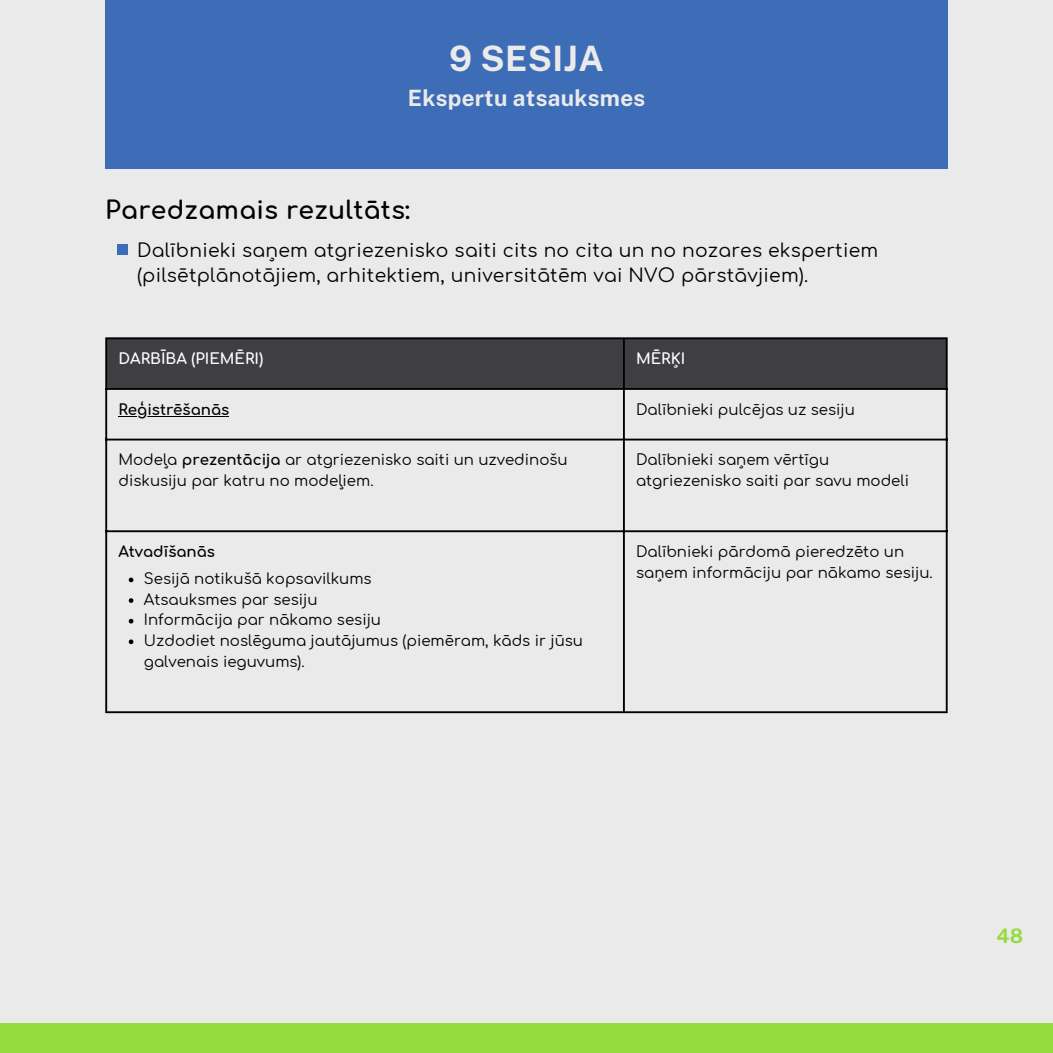
<style>
.page{position:relative;width:1053px;height:1053px;background:#fff}
.page>*{position:absolute;margin:0;border:0;box-sizing:border-box;transform-origin:0 0}
.t1{font:700 35px "Public Sans";letter-spacing:.015em;color:#eaeaeb}
.t2{font:700 25px "Comfortaa";letter-spacing:.015em;color:#000}
.t3{font:700 22.5px "Public Sans";letter-spacing:.015em;color:#eaeaeb}
.t4{font:700 20px "Public Sans";color:#96db3f}
.t5{font:18.75px/25.2px "Comfortaa";letter-spacing:.015em;color:#000}
.t6{font:15px/20.6px "Comfortaa";color:#000}
.t7{font:700 15px "Comfortaa";color:#000}
.t8{font:700 15px "Comfortaa";color:#fff}
.s1{font-weight:700}
</style>
<div class="page">
<div style="left:0;top:0;width:1052px;height:1053px;background:#eaeaeb"></div>
<div style="left:0;top:1023px;width:1052px;height:30px;background:#96db3f"></div>
<div style="left:105px;top:0;width:842px;height:168px;background:#3e6db7"></div>
<div style="left:107px;top:339px;width:838px;height:49px;background:#3f3e43"></div>
<svg style="left:107px;top:390px;width:838px;height:321px"></svg>
<hr style="left:118px;top:415px;width:111px;height:1px;background:#000">
<svg style="left:129px;top:577px;width:4px;height:5px"></svg>
<svg style="left:129px;top:598px;width:4px;height:5px"></svg>
<svg style="left:129px;top:619px;width:4px;height:4px"></svg>
<svg style="left:129px;top:639px;width:4px;height:5px"></svg>
<hr style="left:105px;top:339px;width:2px;height:372px;background:#000">
<hr style="left:623px;top:339px;width:1px;height:372px;background:#000">
<hr style="left:945px;top:339px;width:2px;height:372px;background:#000">
<hr style="left:105px;top:337px;width:842px;height:2px;background:#000">
<hr style="left:105px;top:388px;width:842px;height:2px;background:#000">
<hr style="left:105px;top:439px;width:842px;height:1px;background:#000">
<hr style="left:105px;top:530px;width:842px;height:2px;background:#000">
<hr style="left:105px;top:711px;width:842px;height:2px;background:#000">
<div style="left:118px;top:244px;width:10px;height:11px;background:#3e6db7"></div>
<h1 class="t1" style="left:449px;top:38px;width:156px">9 SESIJA</h1>
<h3 class="t3" style="left:408px;top:85px;width:239px">Ekspertu atsauksmes</h3>
<h2 class="t2" style="left:105px;top:197px;width:306px">Paredzamais rezultāts:</h2>
<p class="t5" style="left:137px;top:238px;width:742px">Dalībnieki saņem atgriezenisko saiti cits no cita un no nozares ekspertiem (pilsētplānotājiem, arhitektiem, universitātēm vai NVO pārstāvjiem).</p>
<p class="t8" style="left:118px;top:351px;width:146px">DARBĪBA (PIEMĒRI)</p>
<p class="t8" style="left:636px;top:351px;width:51px">MĒRĶI</p>
<p class="t7" style="left:118px;top:401px;width:112px">Reģistrēšanās</p>
<p class="t6" style="left:636px;top:399px;width:220px">Dalībnieki pulcējas uz sesiju</p>
<p class="t6" style="left:118px;top:450px;width:451px">Modeļa <span class="s1">prezentācija</span> ar atgriezenisko saiti un uzvedinošu diskusiju par katru no modeļiem.</p>
<p class="t6" style="left:636px;top:450px;width:274px">Dalībnieki saņem vērtīgu atgriezenisko saiti par savu modeli</p>
<p class="t7" style="left:118px;top:544px;width:98px">Atvadīšanās</p>
<p class="t6" style="left:144px;top:569px;width:229px">Sesijā notikušā kopsavilkums</p>
<p class="t6" style="left:144px;top:589px;width:175px">Atsauksmes par sesiju</p>
<p class="t6" style="left:144px;top:610px;width:239px">Informācija par nākamo sesiju</p>
<p class="t6" style="left:144px;top:631px;width:440px">Uzdodiet noslēguma jautājumus (piemēram, kāds ir jūsu galvenais ieguvums).</p>
<p class="t6" style="left:636px;top:542px;width:298px">Dalībnieki pārdomā pieredzēto un saņem informāciju par nākamo sesiju.</p>
<p class="t4" style="left:996px;top:924px;width:28px">48</p>
</div>
